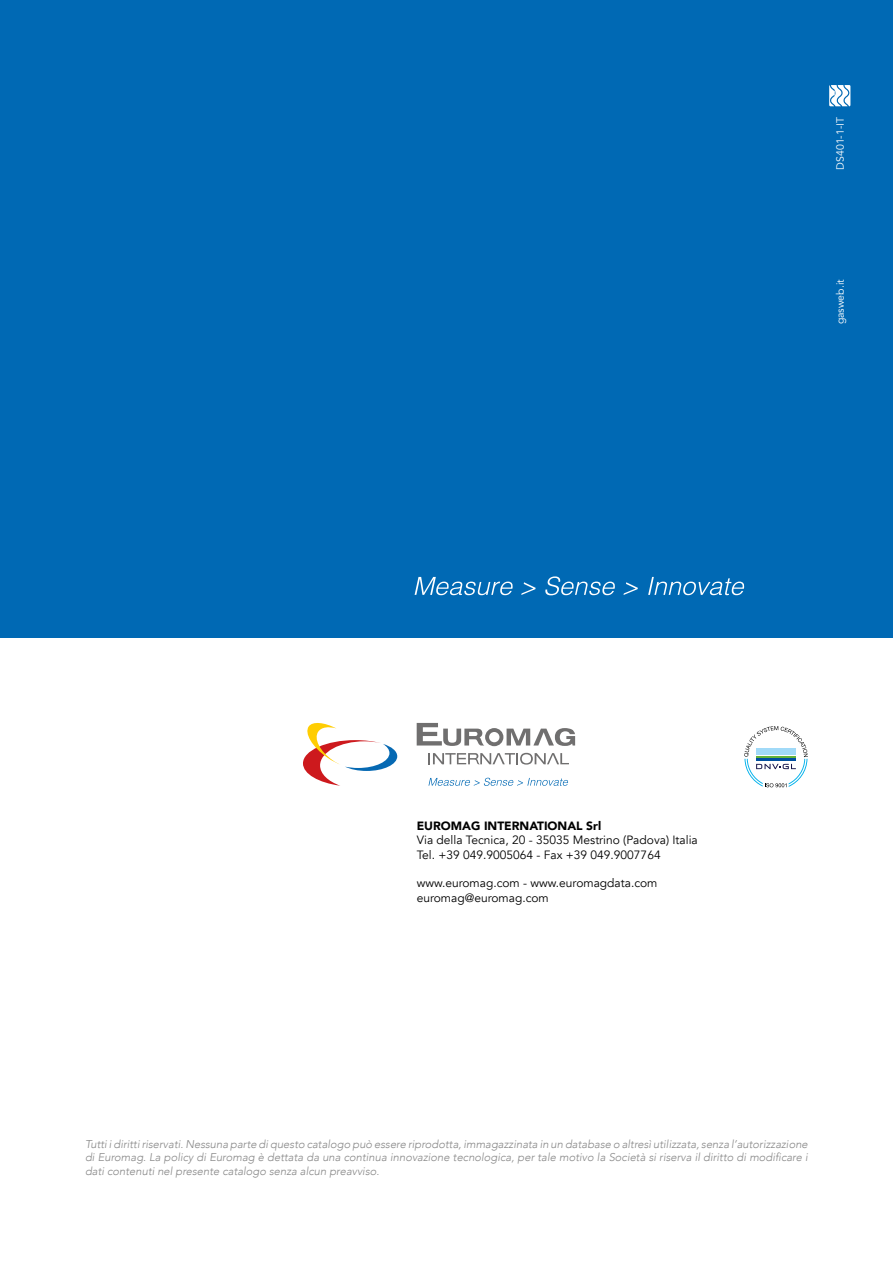
<style>
.page{position:relative;width:893px;height:1263px;background:#fff}
.page>*{position:absolute;margin:0;border:0;box-sizing:border-box;transform-origin:0 0}
.t1{font:12px/14.4px "Avenir";color:#000}
.t2{font:900 12px "Avenir";color:#000}
.t3{font:italic 300 11.25px/13.5px "Avenir";color:#878787;text-align:justify}
.t4{font:10.5px "Avenir";color:#fff}
</style>
<div class="page">
<div style="left:0;top:0;width:893px;height:638px;background:#0069b4"></div>
<svg style="left:744px;top:726px;width:64px;height:61px"></svg>
<svg style="left:415px;top:577px;width:98px;height:18px"></svg>
<svg style="left:521px;top:582px;width:15px;height:13px"></svg>
<svg style="left:545px;top:576px;width:70px;height:19px"></svg>
<svg style="left:623px;top:582px;width:15px;height:13px"></svg>
<svg style="left:648px;top:577px;width:96px;height:18px"></svg>
<svg style="left:829px;top:85px;width:21px;height:21px"></svg>
<svg style="left:303px;top:723px;width:94px;height:63px"></svg>
<svg style="left:417px;top:723px;width:158px;height:23px"></svg>
<svg style="left:429px;top:753px;width:140px;height:12px"></svg>
<svg style="left:428px;top:778px;width:140px;height:8px"></svg>
<p class="t4" style="left:834px;top:170px;width:54px;rotate:-90deg">DS401-1-IT</p>
<p class="t4" style="left:834px;top:324px;width:47px;rotate:-90deg">gasweb.it</p>
<p class="t2" style="left:417px;top:815px;width:186px">EUROMAG INTERNATIONAL Srl</p>
<p class="t1" style="left:417px;top:833px;width:283px">Via della Tecnica, 20 - 35035 Mestrino (Padova) Italia<br>Tel. +39 049.9005064 - Fax +39 049.9007764</p>
<p class="t1" style="left:417px;top:876px;width:242px">www.euromag.com - www.euromagdata.com euromag@euromag.com</p>
<p class="t3" style="left:85px;top:1137px;width:724px">Tutti i diritti riservati. Nessuna parte di questo catalogo può essere riprodotta, immagazzinata in un database o altresì utilizzata, senza l’autorizzazione di Euromag. La policy di Euromag è dettata da una continua innovazione tecnologica, per tale motivo la Società si riserva il diritto di modificare i dati contenuti nel presente catalogo senza alcun preavviso.</p>
</div>
